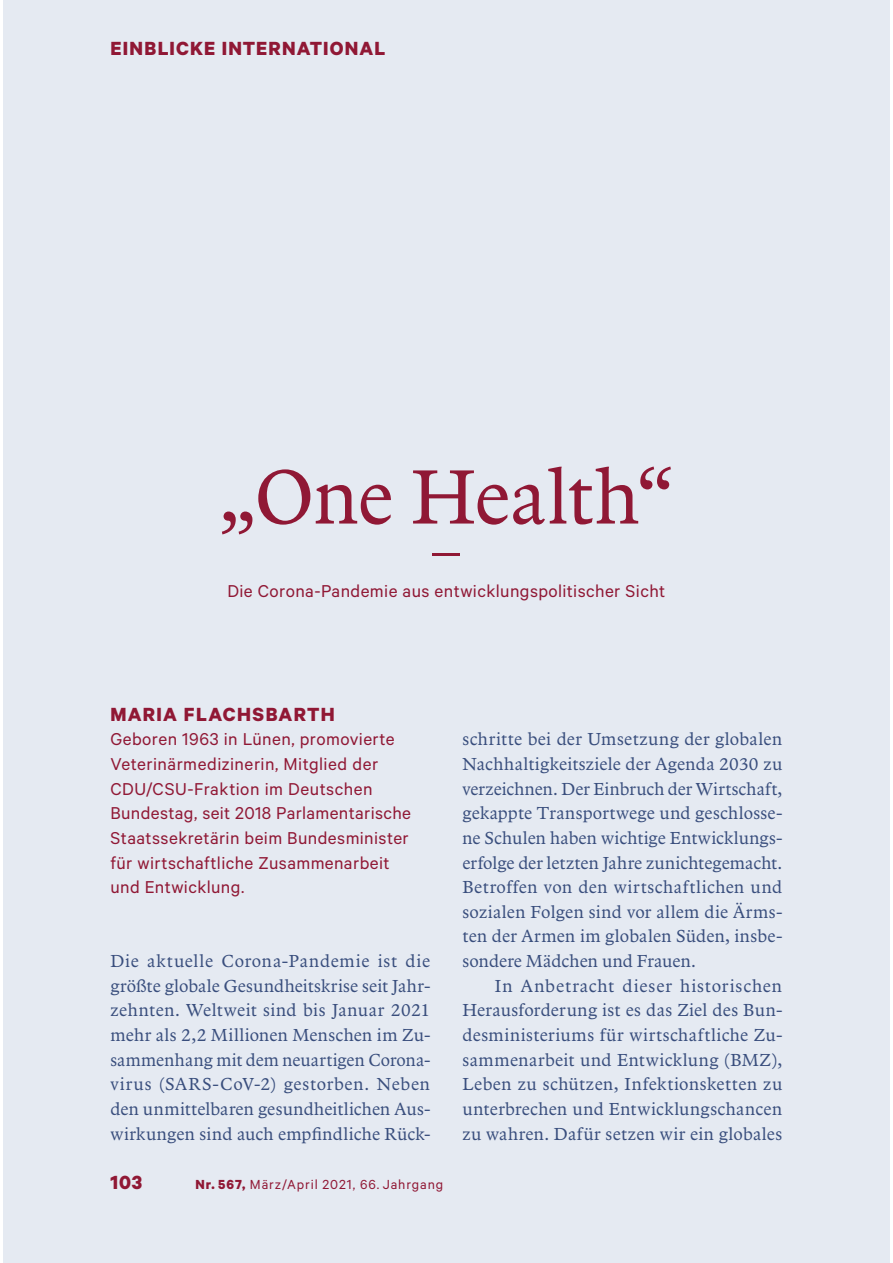
<style>
.page{position:relative;width:893px;height:1263px;background:#fff}
.page>*{position:absolute;margin:0;border:0;box-sizing:border-box;transform-origin:0 0}
.t1{font:79.65px "Arbesco DT";color:#901835}
.t2{font:700 21.45px "Calibre";letter-spacing:.055em;color:#901835}
.t3{font:19.35px/24.6px "Calibre";letter-spacing:.02em;color:#901835}
.t4{font:18px/24.6px "Arbesco DT";letter-spacing:.015em;color:#394e7d;text-align:justify}
.t5{font:14.85px "Calibre";letter-spacing:.06em;color:#901835}
.s1{font-weight:700}
</style>
<div class="page">
<div style="left:3px;top:0;width:887px;height:1263px;background:#e5eaf2"></div>
<hr style="left:432px;top:553px;width:28px;height:2px;background:#901835">
<p class="t2" style="left:110px;top:35px;width:276px">EINBLICKE INTERNATIONAL</p>
<h1 class="t1" style="left:219px;top:467px;width:457px">„One Health“</h1>
<p class="t3" style="left:227px;top:580px;width:439px">Die Corona-Pandemie aus entwicklungspolitischer Sicht</p>
<p class="t2" style="left:110px;top:701px;width:226px">MARIA FLACHSBARTH</p>
<p class="t3" style="left:110px;top:728px;width:302px">Geboren 1963 in Lünen, promovierte Veterinärmedizinerin, Mitglied der CDU/CSU-Fraktion im Deutschen Bundestag, seit 2018 Parlamentarische Staats sekretärin beim Bundesminister für wirtschaftliche Zusammenarbeit und Entwicklung.</p>
<p class="t4" style="left:110px;top:950px;width:321px">Die aktuelle Corona-Pandemie ist die größte globale Gesundheitskrise seit Jahr&shy;zehnten. Weltweit sind bis Januar 2021 mehr als 2,2 Millionen Menschen im Zu&shy;sammenhang mit dem neuartigen Corona&shy;virus (SARS-CoV-2) gestorben. Neben den unmittelbaren gesundheitlichen Aus&shy;wirkungen sind auch empfindliche Rück-</p>
<p class="t2" style="left:110px;top:1169px;width:33px">103</p>
<p class="t5" style="left:195px;top:1179px;width:249px"><span class="s1">Nr. 567,</span> März/April 2021, 66. Jahrgang</p>
<p class="t4" style="left:462px;top:728px;width:321px">schritte bei der Umsetzung der globalen Nachhaltigkeitsziele der Agenda 2030 zu verzeichnen. Der Einbruch der Wirtschaft, gekappte Transportwege und geschlosse&shy;ne Schulen haben wichtige Entwicklungs&shy;erfolge der letzten Jahre zunichtegemacht.<br>Betroffen von den wirtschaftlichen und sozialen Folgen sind vor allem die Ärms&shy;ten der Armen im globalen Süden, insbe&shy;sondere Mädchen und Frauen.</p>
<p class="t4" style="left:462px;top:975px;width:321px;text-indent:32px">In Anbetracht dieser historischen Heraus forderung ist es das Ziel des Bun&shy;desministeriums für wirtschaftliche Zu&shy;sammenarbeit und Entwicklung (BMZ), Leben zu schützen, Infektionsketten zu unterbrechen und Entwicklungschancen zu wahren. Dafür setzen wir ein globales</p>
</div>
